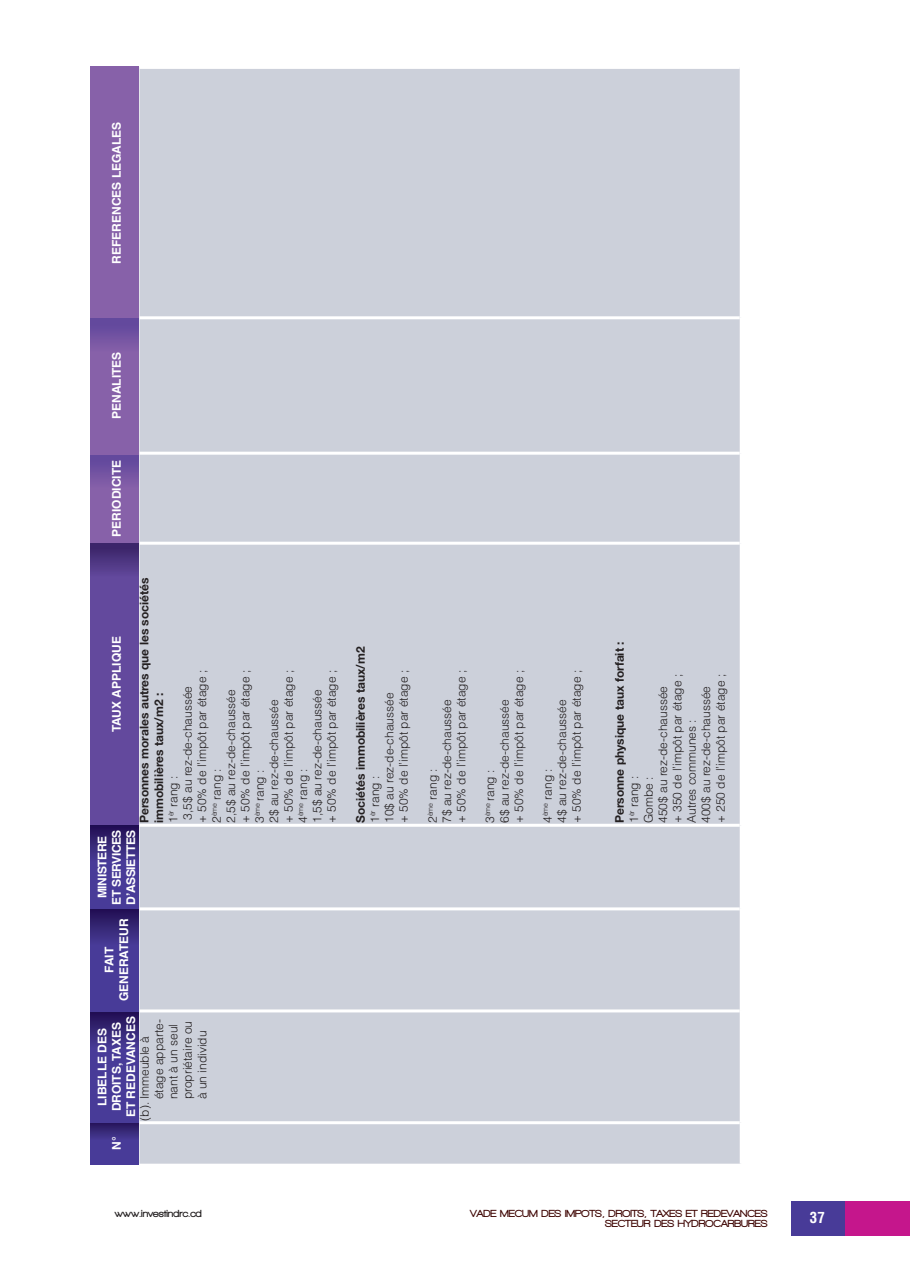
<style>
.page{position:relative;width:910px;height:1280px;background:#fff}
.page>*{position:absolute;margin:0;border:0;box-sizing:border-box;transform-origin:0 0}
.t1{font:700 condensed 15px "Helvetica CE";color:#fff}
.t2{font:300 12px/14.4px "Helvetica";color:#231f20}
.t3{font:700 12px/14.4px "Helvetica Neue LT Std";color:#231f20}
.t4{font:700 12px/14.4px "Helvetica LT";color:#fff;text-align:center}
.t5{font:700 12px/14.4px "Helvetica LT";letter-spacing:-.03em;color:#fff;text-align:center}
.t6{font:900 10.5px/10.5px "Walkway";color:#3d0300;text-align:right}
.t7{font:900 10.5px "Walkway";color:#231f20}
</style>
<div class="page">
<div style="left:90px;top:829px;width:49px;height:336px;background:#483b98"></div>
<div style="left:90px;top:531px;width:49px;height:300px;background:#63499d"></div>
<div style="left:90px;top:66px;width:49px;height:508px;background:#8761a9"></div>
<div style="left:90px;top:1123px;width:49px;height:20px;background:linear-gradient(to bottom,#28175c,#4a3d9a)"></div>
<div style="left:90px;top:1012px;width:49px;height:50px;background:linear-gradient(to bottom,#251358,#4f43a4)"></div>
<div style="left:90px;top:543px;width:49px;height:50px;background:linear-gradient(to bottom,#3b2569,#6b50a8)"></div>
<div style="left:90px;top:319px;width:49px;height:50px;background:linear-gradient(to bottom,#62489c,#8f66ac)"></div>
<div style="left:90px;top:455px;width:49px;height:50px;background:linear-gradient(to bottom,#62489c,#8f66ac)"></div>
<div style="left:90px;top:909px;width:49px;height:50px;background:linear-gradient(to bottom,#251357,#4f43a4)"></div>
<div style="left:90px;top:826px;width:49px;height:49px;background:linear-gradient(to bottom,#251357,#5045a6)"></div>
<div style="left:139px;top:69px;width:601px;height:1095px;background:#ccd0da"></div>
<hr style="left:139px;top:1121px;width:601px;height:3px;background:#fff">
<hr style="left:139px;top:1009px;width:601px;height:3px;background:#fff">
<hr style="left:139px;top:907px;width:601px;height:3px;background:#fff">
<hr style="left:139px;top:824px;width:601px;height:3px;background:#fff">
<hr style="left:139px;top:542px;width:601px;height:3px;background:#fff">
<hr style="left:139px;top:452px;width:601px;height:3px;background:#fff">
<hr style="left:139px;top:316px;width:601px;height:3px;background:#fff">
<div style="left:845px;top:1201px;width:65px;height:34px;background:#c5168c"></div>
<div style="left:791px;top:1201px;width:54px;height:34px;background:#483b98"></div>
<p class="t4" style="left:109px;top:264px;width:144px;rotate:-90deg">REFERENCES LEGALES</p>
<p class="t4" style="left:109px;top:419px;width:69px;rotate:-90deg">PENALITES</p>
<p class="t4" style="left:109px;top:536px;width:78px;rotate:-90deg">PERIODICITE</p>
<p class="t4" style="left:109px;top:732px;width:97px;rotate:-90deg">TAUX APPLIQUE</p>
<p class="t3" style="left:137px;top:823px;width:247px;rotate:-90deg">Personnes morales autres que les sociétés immobilières taux/m2 :</p>
<p class="t2" style="left:166px;top:823px;width:155px;rotate:-90deg">1<sup>èr</sup> rang :<br>3,5$ au rez-de-chaussée<br>+ 50% de l’impôt par étage ;<br>2<sup>ème</sup> rang :<br>2,5$ au rez-de-chaussée<br>+ 50% de l’impôt par étage ;<br>3<sup>ème</sup> rang :<br>2$ au rez-de-chaussée<br>+ 50% de l’impôt par étage ;<br>4<sup>ème</sup> rang :<br>1,5$ au rez-de-chaussée<br>+ 50% de l’impôt par étage ;</p>
<p class="t5" style="left:95px;top:905px;width:77px;rotate:-90deg">MINISTERE<br>ET SERVICES<br>D’ASSIETTES</p>
<p class="t4" style="left:102px;top:1001px;width:84px;rotate:-90deg">FAIT<br>GENERATEUR</p>
<p class="t4" style="left:95px;top:1117px;width:103px;rotate:-90deg">LIBELLE DES<br>DROITS, TAXES<br>ET REDEVANCES</p>
<p class="t2" style="left:137px;top:1099px;width:82px;text-indent:-21px;rotate:-90deg">(b). Immeuble à étage apparte&shy;nant à un seul propriétaire ou à un individu</p>
<p class="t4" style="left:109px;top:1150px;width:15px;rotate:-90deg">N°</p>
<p class="t3" style="left:353px;top:823px;width:178px;rotate:-90deg">Sociétés immobilières taux/m2</p>
<p class="t2" style="left:367px;top:823px;width:155px;rotate:-90deg">1<sup>èr</sup> rang :<br>10$ au rez-de-chaussée<br>+ 50% de l’impôt par étage ;</p>
<p class="t2" style="left:425px;top:823px;width:155px;rotate:-90deg">2<sup>ème</sup> rang :<br>7$ au rez-de-chaussée<br>+ 50% de l’impôt par étage ;</p>
<p class="t2" style="left:482px;top:823px;width:155px;rotate:-90deg">3<sup>ème</sup> rang :<br>6$ au rez-de-chaussée<br>+ 50% de l’impôt par étage ;</p>
<p class="t2" style="left:540px;top:823px;width:155px;rotate:-90deg">4<sup>ème</sup> rang :<br>4$ au rez-de-chaussée<br>+ 50% de l’impôt par étage ;</p>
<p class="t3" style="left:612px;top:823px;width:183px;rotate:-90deg">Personne physique taux forfait :</p>
<p class="t2" style="left:626px;top:823px;width:151px;rotate:-90deg">1<sup>èr</sup> rang :<br>Gombe :<br>450$ au rez-de-chaussée<br>+ 350 de l’impôt par étage ;<br>Autres communes :<br>400$ au rez-de-chaussée<br>+ 250 de l’impôt par étage ;</p>
<p class="t7" style="left:115px;top:1208px;width:89px">www.investindrc.cd</p>
<p class="t6" style="left:470px;top:1208px;width:299px">VADE MECUM DES IMPOTS, DROITS, TAXES ET REDEVANCES<br>SECTEUR DES HYDROCARBURES</p>
<p class="t1" style="left:810px;top:1208px;width:16px">37</p>
</div>
